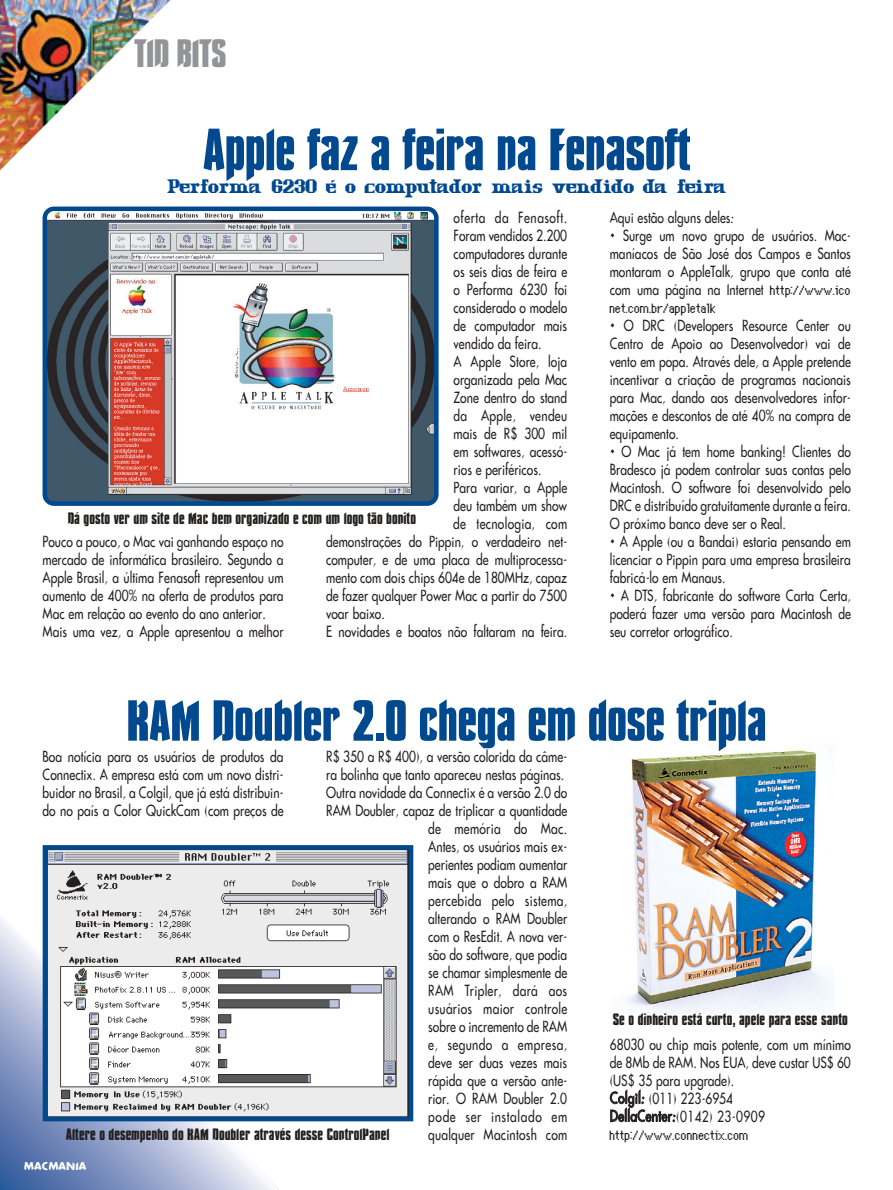
<style>
.page{position:relative;width:893px;height:1190px;background:#fff}
.page>*{position:absolute;margin:0;border:0;box-sizing:border-box;transform-origin:0 0}
.t1{font:700 54px "Compacta Vitima";letter-spacing:-.015em;color:#00498f}
.t2{font:700 52.5px "Compacta Vitima";letter-spacing:-.015em;color:#00498f}
.t3{font:700 36px "Compacta Vitima";letter-spacing:-.02em;color:#939497}
.t4{font:700 18px "Macmania";color:#00498f}
.t5{font:15px/18px "Futura Vitima";color:#231f1f;text-align:justify;scale:.8 1}
.t6{font:700 15px "Compacta Vitima";color:#231f1f}
.t7{font:15px "Genoveva";color:#231f1f}
.t8{font:15px "Futura Vitima";letter-spacing:.025em;color:#231f1f;scale:.8 1}
.t9{font:15px "Futura Vitima";letter-spacing:.04em;color:#231f1f;scale:.8 1}
.t10{font:700 10.5px "Futura Vitima";color:#fff}
.s1{font-family:"Genoveva"}
</style>
<div class="page">
<img style="left:626px;top:750px;width:208px;height:264px">
<img style="left:0;top:0;width:171px;height:171px">
<svg style="left:0;top:890px;width:299px;height:300px"></svg>
<svg style="left:43px;top:206px;width:395px;height:300px"></svg>
<img style="left:48px;top:850px;width:360px;height:266px">
<div style="left:43px;top:845px;width:370px;height:276px;border:4px solid #00498f"></div>
<h3 class="t3" style="left:134px;top:37px;width:94px">TID BITS</h3>
<h1 class="t1" style="left:202px;top:126px;width:489px">Apple faz a feira na Fenasoft</h1>
<p class="t4" style="left:167px;top:179px;width:560px">Performa 6230 é o computador mais vendido da feira</p>
<p class="t9" style="left:453px;top:209px;width:143px">oferta da Fenasoft.</p>
<p class="t5" style="left:453px;top:227px;width:143px">Foram vendidos 2.200</p>
<p class="t5" style="left:453px;top:245px;width:143px">computadores durante</p>
<p class="t5" style="left:453px;top:263px;width:143px">os seis dias de feira e</p>
<p class="t5" style="left:453px;top:281px;width:143px">o Performa 6230 foi</p>
<p class="t5" style="left:453px;top:299px;width:143px">considerado o modelo</p>
<p class="t5" style="left:453px;top:317px;width:143px">de computador mais</p>
<p class="t5" style="left:453px;top:335px;width:111px">vendido da feira.</p>
<p class="t5" style="left:453px;top:353px;width:143px">A Apple Store, loja</p>
<p class="t5" style="left:453px;top:371px;width:143px">organizada pela Mac</p>
<p class="t5" style="left:453px;top:389px;width:143px">Zone dentro do stand</p>
<p class="t8" style="left:453px;top:407px;width:143px">da Apple, vendeu</p>
<p class="t5" style="left:453px;top:425px;width:143px">mais de R$ 300 mil</p>
<p class="t5" style="left:453px;top:443px;width:143px">em softwares, acessó-</p>
<p class="t5" style="left:453px;top:461px;width:111px">rios e periféricos.</p>
<p class="t5" style="left:453px;top:479px;width:143px">Para variar, a Apple</p>
<p class="t5" style="left:453px;top:497px;width:143px">deu também um show</p>
<p class="t8" style="left:453px;top:515px;width:144px">de tecnologia, com</p>
<p class="t5" style="left:326px;top:533px;width:303px">demonstrações do Pippin, o verdadeiro net-</p>
<p class="t5" style="left:326px;top:551px;width:303px">computer, e de uma placa de multiprocessa-</p>
<p class="t5" style="left:326px;top:569px;width:303px">mento com dois chips 604e de 180MHz, capaz</p>
<p class="t5" style="left:326px;top:587px;width:303px">de fazer qualquer Power Mac a partir do 7500</p>
<p class="t5" style="left:326px;top:605px;width:75px">voar baixo.</p>
<p class="t5" style="left:326px;top:623px;width:303px">E novidades e boatos não faltaram na feira.</p>
<p class="t6" style="left:68px;top:511px;width:350px">Dá gosto ver um site de Mac bem organizado e com um logo tão bonito</p>
<p class="t5" style="left:43px;top:533px;width:303px;text-align:left">Pouco a pouco, o Mac vai ganhando espaço no mercado de informática brasileiro. Segundo a Apple Brasil, a última Fenasoft representou um aumento de 400% na oferta de produtos para Mac em relação ao evento do ano anterior.<br>Mais uma vez, a Apple apresentou a melhor</p>
<p class="t5" style="left:609px;top:209px;width:157px">Aqui estão alguns deles:</p>
<p class="t5" style="left:609px;top:227px;width:303px">• Surge um novo grupo de usuários. Mac&shy;maníacos de São José dos Campos e Santos montaram o AppleTalk, grupo que conta até com uma página na Internet <span class="s1">http://www.ico</span></p>
<p class="t7" style="left:609px;top:299px;width:108px">net.com.br/appletalk</p>
<p class="t5" style="left:609px;top:317px;width:303px">• O DRC (Developers Resource Center ou Centro de Apoio ao Desenvolvedor) vai de vento em popa. Através dele, a Apple pretende incentivar a criação de programas nacionais para Mac, dando aos desenvolvedores infor&shy;mações e descontos de até 40% na compra de equipamento.</p>
<p class="t5" style="left:609px;top:443px;width:303px">• O Mac já tem home banking! Clientes do Bradesco já podem controlar suas contas pelo Macintosh. O software foi desenvolvido pelo DRC e distribuído gratuitamente durante a feira.<br>O próximo banco deve ser o Real.</p>
<p class="t5" style="left:609px;top:533px;width:303px">• A Apple (ou a Bandai) estaria pensando em licenciar o Pippin para uma empresa brasileira fabricá-lo em Manaus.</p>
<p class="t5" style="left:609px;top:587px;width:303px">• A DTS, fabricante do software Carta Certa, poderá fazer uma versão para Macintosh de seu corretor ortográfico.</p>
<h2 class="t2" style="left:126px;top:698px;width:642px">RAM Doubler 2.0 chega em dose tripla</h2>
<p class="t5" style="left:326px;top:747px;width:303px;text-align:right">R$ 350 a R$ 400), a versão colorida da câme&shy;ra bolinha que tanto apareceu nestas páginas.<br>Outra novidade da Connectix é a versão 2.0 do<br>RAM Doubler, capaz de triplicar a quantidade de memória do Mac.<br>Antes, os usuários mais ex-<br>perientes podiam aumentar<br>mais que o dobro a RAM<br>percebida pelo sistema,<br>alterando o RAM Doubler<br>com o ResEdit. A nova ver-<br>são do software, que podia<br>se chamar simplesmente de<br>RAM Tripler, dará aos<br>usuários maior controle<br>sobre o incremento de RAM<br>e, segundo a empresa,<br>deve ser duas vezes mais<br>rápida que a versão ante-<br>rior. O RAM Doubler 2.0<br>pode ser instalado em<br>qualquer Macintosh com</p>
<p class="t5" style="left:43px;top:747px;width:303px">Boa notícia para os usuários de produtos da Connectix. A empresa está com um novo distri&shy;buidor no Brasil, a Colgil, que já está distribuin&shy;do no país a Color QuickCam (com preços de</p>
<p class="t6" style="left:612px;top:1013px;width:236px">Se o dinheiro está curto, apele para esse santo</p>
<p class="t5" style="left:609px;top:1035px;width:303px;text-align:left">68030 ou chip mais potente, com um mínimo de 8Mb de RAM. Nos EUA, deve custar US$ 60 (US$ 35 para upgrade).<br>Colgil: (011) 223-6954<br>DellaCenter:(0142) 23-0909</p>
<p class="t6" style="left:66px;top:1127px;width:325px">Altere o desempenho do RAM Doubler através desse ControlPanel</p>
<p class="t7" style="left:609px;top:1125px;width:141px">http://www.connectix.com</p>
<p class="t10" style="left:24px;top:1161px;width:64px">MACMANIA</p>
</div>
